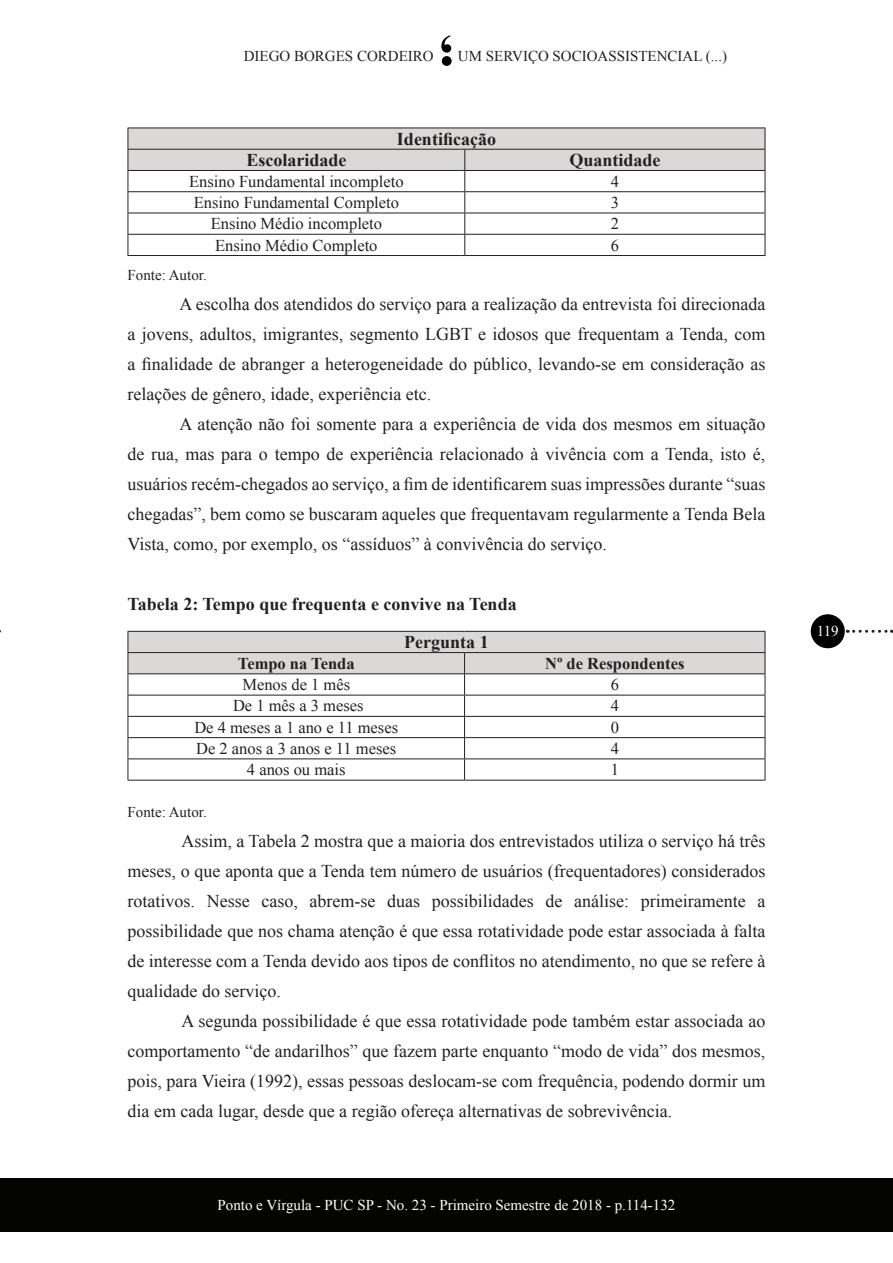
<style>
.page{position:relative;width:893px;height:1263px;background:#fff}
.page>*{position:absolute;margin:0;border:0;box-sizing:border-box;transform-origin:0 0}
.t1{font:18px/30px "Times New Roman";color:#231f20;text-align:justify}
.t2{font:700 18px/38.1px "Times New Roman";color:#231f20}
.t3{font:16.5px "Times New Roman";color:#231f20}
.t4{font:700 16.5px "Times New Roman";color:#231f20}
.t5{font:15px "Times New Roman";color:#231f20}
.t6{font:15px "Times New Roman";color:#fff}
</style>
<div class="page">
<svg style="left:441px;top:35px;width:11px;height:31px"></svg>
<div style="left:0;top:1178px;width:893px;height:54px;background:#040503"></div>
<div style="left:811px;top:614px;width:34px;height:34px;background:#000;border-radius:50%"></div>
<svg style="left:854px;top:630px;width:38px;height:3px"></svg>
<svg style="left:128px;top:128px;width:638px;height:128px"></svg>
<hr style="left:465px;top:255px;width:300px;height:1px;background:#231f20">
<svg style="left:128px;top:631px;width:638px;height:149px"></svg>
<hr style="left:128px;top:780px;width:337px;height:1px;background:#231f20">
<hr style="left:465px;top:780px;width:300px;height:1px;background:#231f20">
<p class="t5" style="left:244px;top:46px;width:191px">DIEGO BORGES CORDEIRO</p>
<p class="t5" style="left:458px;top:46px;width:271px">UM SERVIÇO SOCIOASSISTENCIAL (...)</p>
<p class="t2" style="left:397px;top:119px;width:100px">Identificação</p>
<p class="t2" style="left:246px;top:140px;width:102px">Escolaridade</p>
<p class="t2" style="left:569px;top:140px;width:93px">Quantidade</p>
<p class="t3" style="left:189px;top:170px;width:216px">Ensino Fundamental incompleto</p>
<p class="t3" style="left:611px;top:170px;width:10px">4</p>
<p class="t3" style="left:194px;top:191px;width:207px">Ensino Fundamental Completo</p>
<p class="t3" style="left:611px;top:191px;width:10px">3</p>
<p class="t3" style="left:211px;top:213px;width:173px">Ensino Médio incompleto</p>
<p class="t3" style="left:611px;top:213px;width:10px">2</p>
<p class="t3" style="left:215px;top:234px;width:164px">Ensino Médio Completo</p>
<p class="t3" style="left:611px;top:234px;width:10px">6</p>
<p class="t5" style="left:128px;top:265px;width:81px">Fonte: Autor.</p>
<p class="t1" style="left:128px;top:289px;width:639px;text-indent:52px">A escolha dos atendidos do serviço para a realização da entrevista foi direcionada a jovens, adultos, imigrantes, segmento LGBT e idosos que frequentam a Tenda, com a finalidade de abranger a heterogeneidade do público, levando-se em consideração as relações de gênero, idade, experiência etc.</p>
<p class="t1" style="left:128px;top:409px;width:639px;text-indent:52px">A atenção não foi somente para a experiência de vida dos mesmos em situação de rua, mas para o tempo de experiência relacionado à vivência com a Tenda, isto é, usuários recém-chegados ao serviço, a fim de identificarem suas impressões durante “suas chegadas”, bem como se buscaram aqueles que frequentavam regularmente a Tenda Bela Vista, como, por exemplo, os “assíduos” à convivência do serviço.</p>
<p class="t2" style="left:404px;top:584px;width:114px;text-indent:-277px">Tabela 2: Tempo que frequenta e convive na Tenda<br>Pergunta 1</p>
<p class="t4" style="left:238px;top:652px;width:118px">Tempo na Tenda</p>
<p class="t4" style="left:545px;top:652px;width:141px">Nº de Respondentes</p>
<p class="t3" style="left:242px;top:674px;width:109px">Menos de 1 mês</p>
<p class="t3" style="left:611px;top:674px;width:10px">6</p>
<p class="t3" style="left:233px;top:695px;width:132px">De 1 mês a 3 meses</p>
<p class="t3" style="left:611px;top:695px;width:10px">4</p>
<p class="t3" style="left:194px;top:716px;width:205px">De 4 meses a 1 ano e 11 meses</p>
<p class="t3" style="left:611px;top:716px;width:10px">0</p>
<p class="t3" style="left:196px;top:737px;width:202px">De 2 anos a 3 anos e 11 meses</p>
<p class="t3" style="left:611px;top:737px;width:10px">4</p>
<p class="t3" style="left:247px;top:759px;width:100px">4 anos ou mais</p>
<p class="t3" style="left:611px;top:759px;width:10px">1</p>
<p class="t5" style="left:128px;top:802px;width:81px">Fonte: Autor.</p>
<p class="t1" style="left:128px;top:826px;width:639px;text-indent:54px">Assim, a Tabela 2 mostra que a maioria dos entrevistados utiliza o serviço há três meses, o que aponta que a Tenda tem número de usuários (frequentadores) considerados rotativos. Nesse caso, abrem-se duas possibilidades de análise: primeiramente a possibilidade que nos chama atenção é que essa rotatividade pode estar associada à falta de interesse com a Tenda devido aos tipos de conflitos no atendimento, no que se refere à qualidade do serviço.</p>
<p class="t1" style="left:128px;top:1006px;width:639px;text-indent:54px">A segunda possibilidade é que essa rotatividade pode também estar associada ao comportamento “de andarilhos” que fazem parte enquanto “modo de vida” dos mesmos, pois, para Vieira (1992), essas pessoas deslocam-se com frequência, podendo dormir um dia em cada lugar, desde que a região ofereça alternativas de sobrevivência.</p>
<p class="t6" style="left:218px;top:1195px;width:459px">Ponto e Vírgula - PUC SP - No. 23 - Primeiro Semestre de 2018 - p.114-132</p>
<p class="t6" style="left:817px;top:621px;width:23px">119</p>
</div>
